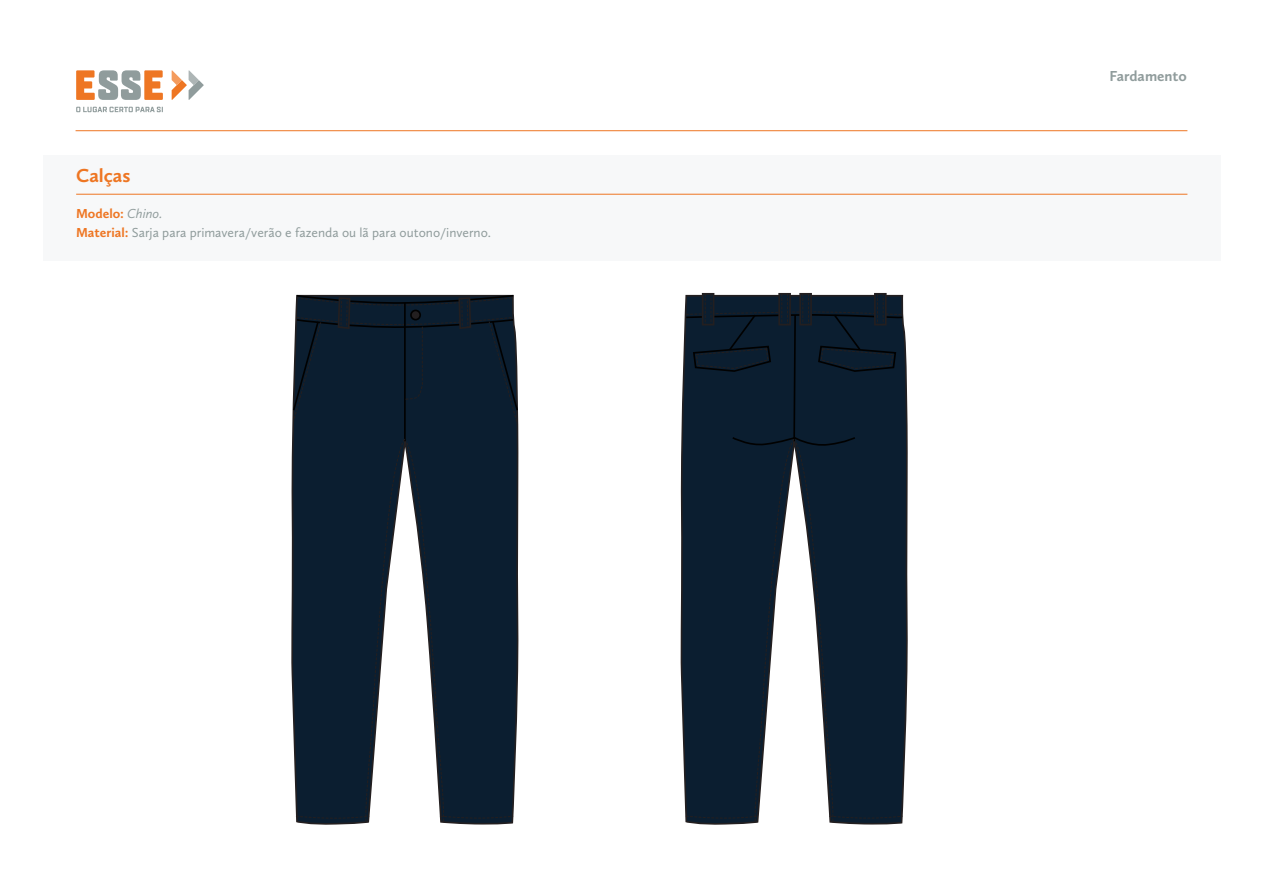
<style>
.page{position:relative;width:1263px;height:893px;background:#fff}
.page>*{position:absolute;margin:0;border:0;box-sizing:border-box;transform-origin:0 0}
.t1{font:700 19.5px "Calluna Sans";color:#ee7623}
.t2{font:700 15px "Calluna Sans";color:#909c9c}
.t3{font:13.5px/19.5px "Calluna Sans";color:#909c9c}
.s1{font-weight:700;color:#ee7623}
.s2{font-style:italic}
</style>
<div class="page">
<div style="left:43px;top:155px;width:1177px;height:106px;background:#f7f8f9"></div>
<svg style="left:76px;top:107px;width:87px;height:5px"></svg>
<svg style="left:76px;top:70px;width:87px;height:30px"></svg>
<svg style="left:172px;top:70px;width:32px;height:30px"></svg>
<hr style="left:76px;top:194px;width:1111px;height:1px;background:#ee7623">
<hr style="left:76px;top:130px;width:1111px;height:1px;background:#ee7623">
<svg style="left:291px;top:425px;width:228px;height:400px"></svg>
<hr style="left:404px;top:303px;width:2px;height:138px;background:#010101">
<svg style="left:295px;top:438px;width:219px;height:385px"></svg>
<svg style="left:292px;top:294px;width:227px;height:131px;background:#122332"></svg>
<div style="left:411px;top:310px;width:9px;height:10px;background:#231f20;border-radius:50%"></div>
<div style="left:410px;top:310px;width:11px;height:10px;border:2px solid #010101;border-radius:50%"></div>
<svg style="left:680px;top:294px;width:228px;height:531px"></svg>
<div style="left:874px;top:293px;width:13px;height:32px;background:#0b1e30;border:2px solid #231f20"></div>
<div style="left:877px;top:293px;width:7px;height:32px;border:1px dashed #231f20"></div>
<div style="left:799px;top:293px;width:13px;height:32px;background:#0b1e30;border:2px solid #231f20"></div>
<div style="left:802px;top:293px;width:7px;height:32px;border:1px dashed #231f20"></div>
<div style="left:778px;top:293px;width:13px;height:32px;background:#0b1e30;border:2px solid #231f20"></div>
<div style="left:781px;top:293px;width:7px;height:32px;border:1px dashed #231f20"></div>
<div style="left:702px;top:293px;width:12px;height:32px;background:#0b1e30;border:2px solid #231f20"></div>
<div style="left:705px;top:293px;width:6px;height:32px;border:1px dashed #231f20"></div>
<svg style="left:685px;top:310px;width:219px;height:513px;background:#2d3c4b"></svg>
<h1 class="t1" style="left:76px;top:163px;width:56px">Calças</h1>
<p class="t3" style="left:76px;top:203px;width:416px"><span class="s1">Modelo:</span> <span class="s2">Chino.<br></span><span class="s1">Material:</span> Sarja para primavera/verão e fazenda ou lã para outono/inverno.</p>
<p class="t2" style="left:1109px;top:67px;width:79px">Fardamento</p>
</div>
